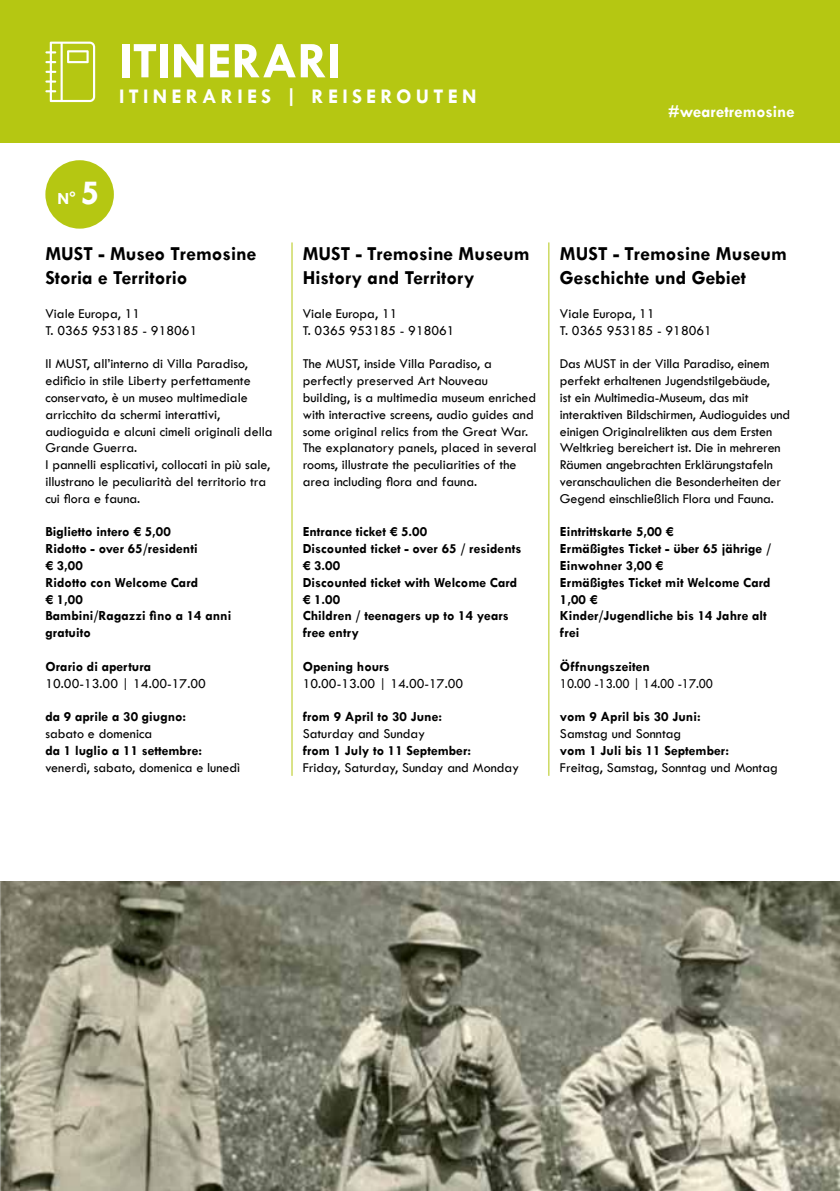
<style>
.page{position:relative;width:840px;height:1191px;background:#fff}
.page>*{position:absolute;margin:0;border:0;box-sizing:border-box;transform-origin:0 0}
.t1{font:700 51.8px "Tw Cen";color:#fff}
.t2{font:700 21px "Tw Cen";letter-spacing:.2em;color:#fff}
.t3{font:700 20px/24px "Tw Cen";color:#000}
.t4{font:700 17.2px "Tw Cen";color:#fff}
.t5{font:14px/16.8px "Tw Cen";color:#000}
.t6{font:700 14px/16.8px "Tw Cen";color:#000}
.t7{font:14px "Tw Cen";color:#000;scale:.93 1}
.s1{font-size:35.6px}
</style>
<div class="page">
<div style="left:0;top:0;width:839px;height:142px;background:#b5c712"></div>
<img style="left:0;top:882px;width:839px;height:309px">
<div style="left:45px;top:160px;width:69px;height:69px;background:#b5c712;border-radius:50%"></div>
<hr style="left:291px;top:242px;width:1px;height:534px;background:#b5c712">
<hr style="left:548px;top:242px;width:1px;height:534px;background:#b5c712">
<svg style="left:45px;top:42px;width:50px;height:60px"></svg>
<h1 class="t1" style="left:119px;top:30px;width:223px">ITINERARI</h1>
<h2 class="t2" style="left:119px;top:83px;width:358px">ITINERARIES | REISEROUTEN</h2>
<p class="t4" style="left:668px;top:101px;width:128px">#wearetremosine</p>
<p class="t4" style="left:57px;top:188px;width:44px">N° <span class="s1">5</span></p>
<h3 class="t3" style="left:45px;top:241px;width:212px">MUST - Museo Tremosine<br>Storia e Territorio</h3>
<p class="t5" style="left:45px;top:305px;width:153px">Viale Europa, 11<br>T. 0365 953185 - 918061</p>
<p class="t5" style="left:45px;top:355px;width:228px">Il MUST, all’interno di Villa Paradiso, edificio in stile Liberty perfettamente conservato, è un museo multimediale arricchito da schermi interattivi, audioguida e alcuni cimeli originali della Grande Guerra.<br>I pannelli esplicativi, collocati in più sale, illustrano le peculiarità del territorio tra cui flora e fauna.</p>
<p class="t6" style="left:45px;top:523px;width:187px">Biglietto intero € 5,00<br>Ridotto - over 65/residenti<br>€ 3,00<br>Ridotto con Welcome Card<br>€ 1,00<br>Bambini/Ragazzi fino a 14 anni gratuito</p>
<p class="t6" style="left:45px;top:657px;width:107px">Orario di apertura</p>
<p class="t5" style="left:45px;top:675px;width:162px">10.00-13.00 | 14.00-17.00</p>
<p class="t6" style="left:45px;top:708px;width:142px">da 9 aprile a 30 giugno:</p>
<p class="t5" style="left:45px;top:725px;width:108px">sabato e domenica</p>
<p class="t6" style="left:45px;top:741px;width:158px">da 1 luglio a 11 settembre:</p>
<p class="t5" style="left:45px;top:759px;width:196px">venerdì, sabato, domenica e lunedì</p>
<h3 class="t3" style="left:302px;top:241px;width:228px">MUST - Tremosine Museum<br>History and Territory</h3>
<p class="t5" style="left:302px;top:305px;width:153px">Viale Europa, 11<br>T. 0365 953185 - 918061</p>
<p class="t5" style="left:302px;top:355px;width:235px">The MUST, inside Villa Paradiso, a perfectly preserved Art Nouveau building, is a multimedia museum enriched with interactive screens, audio guides and some original relics from the Great War.<br>The explanatory panels, placed in several rooms, illustrate the peculiarities of the area including flora and fauna.</p>
<p class="t6" style="left:302px;top:523px;width:220px">Entrance ticket € 5.00<br>Discounted ticket - over 65 / residents € 3.00<br>Discounted ticket with Welcome Card € 1.00<br>Children / teenagers up to 14 years free entry</p>
<p class="t6" style="left:302px;top:657px;width:88px">Opening hours</p>
<p class="t5" style="left:302px;top:675px;width:162px">10.00-13.00 | 14.00-17.00</p>
<p class="t6" style="left:302px;top:708px;width:141px">from 9 April to 30 June:</p>
<p class="t5" style="left:302px;top:725px;width:124px">Saturday and Sunday</p>
<p class="t6" style="left:302px;top:741px;width:170px">from 1 July to 11 September:</p>
<p class="t5" style="left:302px;top:759px;width:218px">Friday, Saturday, Sunday and Monday</p>
<h3 class="t3" style="left:559px;top:241px;width:228px">MUST - Tremosine Museum<br>Geschichte und Gebiet</h3>
<p class="t5" style="left:559px;top:305px;width:153px">Viale Europa, 11<br>T. 0365 953185 - 918061</p>
<p class="t5" style="left:559px;top:355px;width:231px">Das MUST in der Villa Paradiso, einem perfekt erhaltenen Jugendstilgebäude,<br>ist ein Multimedia-Museum, das mit interaktiven Bildschirmen, Audioguides und einigen Originalrelikten aus dem Ersten Weltkrieg bereichert ist. Die in mehreren Räumen angebrachten Erklärungstafeln veranschaulichen die Besonderheiten der Gegend einschließlich Flora und Fauna.</p>
<p class="t6" style="left:559px;top:523px;width:212px">Eintrittskarte 5,00 €<br>Ermäßigtes Ticket - über 65 jährige /<br>Einwohner 3,00 €<br>Ermäßigtes Ticket mit Welcome Card<br>1,00 €<br>Kinder/Jugendliche bis 14 Jahre alt frei</p>
<p class="t6" style="left:559px;top:657px;width:91px">Öffnungszeiten</p>
<p class="t7" style="left:559px;top:675px;width:166px">10.00 -13.00 | 14.00 -17.00</p>
<p class="t6" style="left:559px;top:708px;width:142px">vom 9 April bis 30 Juni:</p>
<p class="t5" style="left:559px;top:725px;width:123px">Samstag und Sonntag</p>
<p class="t6" style="left:559px;top:741px;width:170px">vom 1 Juli bis 11 September:</p>
<p class="t5" style="left:559px;top:759px;width:219px">Freitag, Samstag, Sonntag und Montag</p>
</div>
